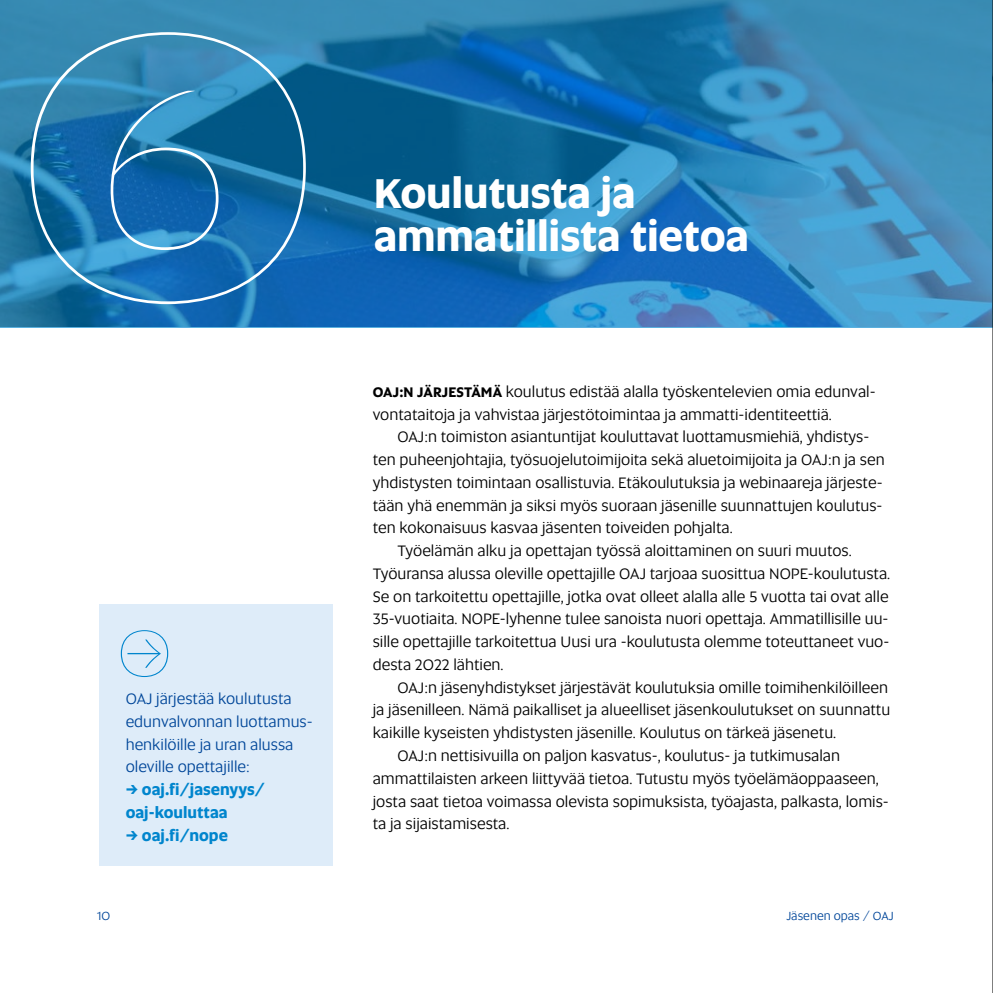
<style>
.page{position:relative;width:993px;height:993px;background:#fff}
.page>*{position:absolute;margin:0;border:0;box-sizing:border-box;transform-origin:0 0}
.t1{font:100 342.3px "Altis";color:#fff}
.t2{font:700 42px/43.8px "Altis";letter-spacing:-.005em;color:#fff}
.t3{font:15.75px/22.8px "Altis";color:#000}
.t4{font:15.75px/22.8px "Altis";color:#004699}
.t5{font:700 15.75px/22.8px "Altis";color:#0085cd}
.t6{font:12.25px "Altis";color:#004699}
.s1{font-weight:700;font-size:14px}
</style>
<div class="page">
<div style="left:100px;top:604px;width:233px;height:261px;background:#deecf9"></div>
<svg style="left:0;top:0;width:992px;height:327px;background:#247ab0"></svg>
<hr style="left:992px;top:0;width:1px;height:992px;background:#000">
<h1 class="t1" style="left:16px;top:-50px;width:309px">⑥</h1>
<p class="t4" style="left:126px;top:686px;width:186px">OAJ järjestää koulutusta edunvalvonnan luottamus&shy;henkilöille ja uran alussa oleville opettajille:</p>
<p class="t5" style="left:126px;top:777px;width:141px">→ oaj.fi/jasenyys/ oaj-kouluttaa</p>
<p class="t5" style="left:126px;top:822px;width:104px">→ oaj.fi/nope</p>
<h2 class="t2" style="left:374px;top:169px;width:376px">Koulutusta ja ammatillista tietoa</h2>
<p class="t3" style="left:372px;top:379px;width:504px"><span class="s1">OAJ:N JÄRJESTÄMÄ</span> koulutus edistää alalla työskentelevien omia edunval&shy;vontataitoja ja vahvistaa järjestötoimintaa ja ammatti-identiteettiä.</p>
<p class="t3" style="left:397px;top:425px;width:473px">OAJ:n toimiston asiantuntijat kouluttavat luottamusmiehiä, yhdistys-</p>
<p class="t3" style="left:372px;top:447px;width:513px">ten puheenjohtajia, työsuojelutoimijoita sekä aluetoimijoita ja OAJ:n ja sen</p>
<p class="t3" style="left:372px;top:470px;width:511px">yhdistysten toimintaan osallistuvia. Etäkoulutuksia ja webinaareja järjeste-</p>
<p class="t3" style="left:372px;top:493px;width:511px">tään yhä enemmän ja siksi myös suoraan jäsenille suunnattujen koulutus-</p>
<p class="t3" style="left:372px;top:516px;width:361px">ten kokonaisuus kasvaa jäsenten toiveiden pohjalta.</p>
<p class="t3" style="left:397px;top:538px;width:455px">Työelämän alku ja opettajan työssä aloittaminen on suuri muutos.</p>
<p class="t3" style="left:372px;top:561px;width:519px">Työuransa alussa oleville opettajille OAJ tarjoaa suosittua NOPE-koulutusta.</p>
<p class="t3" style="left:372px;top:584px;width:517px">Se on tarkoitettu opettajille, jotka ovat olleet alalla alle 5 vuotta tai ovat alle</p>
<p class="t3" style="left:372px;top:607px;width:517px">35-vuotiaita. NOPE-lyhenne tulee sanoista nuori opettaja. Ammatillisille uu-</p>
<p class="t3" style="left:372px;top:629px;width:518px">sille opettajille tarkoitettua Uusi ura -koulutusta olemme toteuttaneet vuo-</p>
<p class="t3" style="left:372px;top:652px;width:132px">desta 2022 lähtien.</p>
<p class="t3" style="left:397px;top:675px;width:492px">OAJ:n jäsenyhdistykset järjestävät koulutuksia omille toimihenkilöilleen</p>
<p class="t3" style="left:372px;top:698px;width:519px">ja jäsenilleen. Nämä paikalliset ja alueelliset jäsenkoulutukset on suunnattu</p>
<p class="t3" style="left:372px;top:720px;width:465px">kaikille kyseisten yhdistysten jäsenille. Koulutus on tärkeä jäsenetu.</p>
<p class="t3" style="left:397px;top:743px;width:444px">OAJ:n nettisivuilla on paljon kasvatus-, koulutus- ja tutkimusalan</p>
<p class="t3" style="left:372px;top:766px;width:507px">ammattilaisten arkeen liittyvää tietoa. Tutustu myös työelämäoppaaseen,</p>
<p class="t3" style="left:372px;top:788px;width:517px">josta saat tietoa voimassa olevista sopimuksista, työajasta, palkasta, lomis-</p>
<p class="t3" style="left:372px;top:811px;width:138px">ta ja sijaistamisesta.</p>
<p class="t6" style="left:97px;top:907px;width:14px">10</p>
<p class="t6" style="left:786px;top:907px;width:109px">Jäsenen opas / OAJ</p>
</div>
